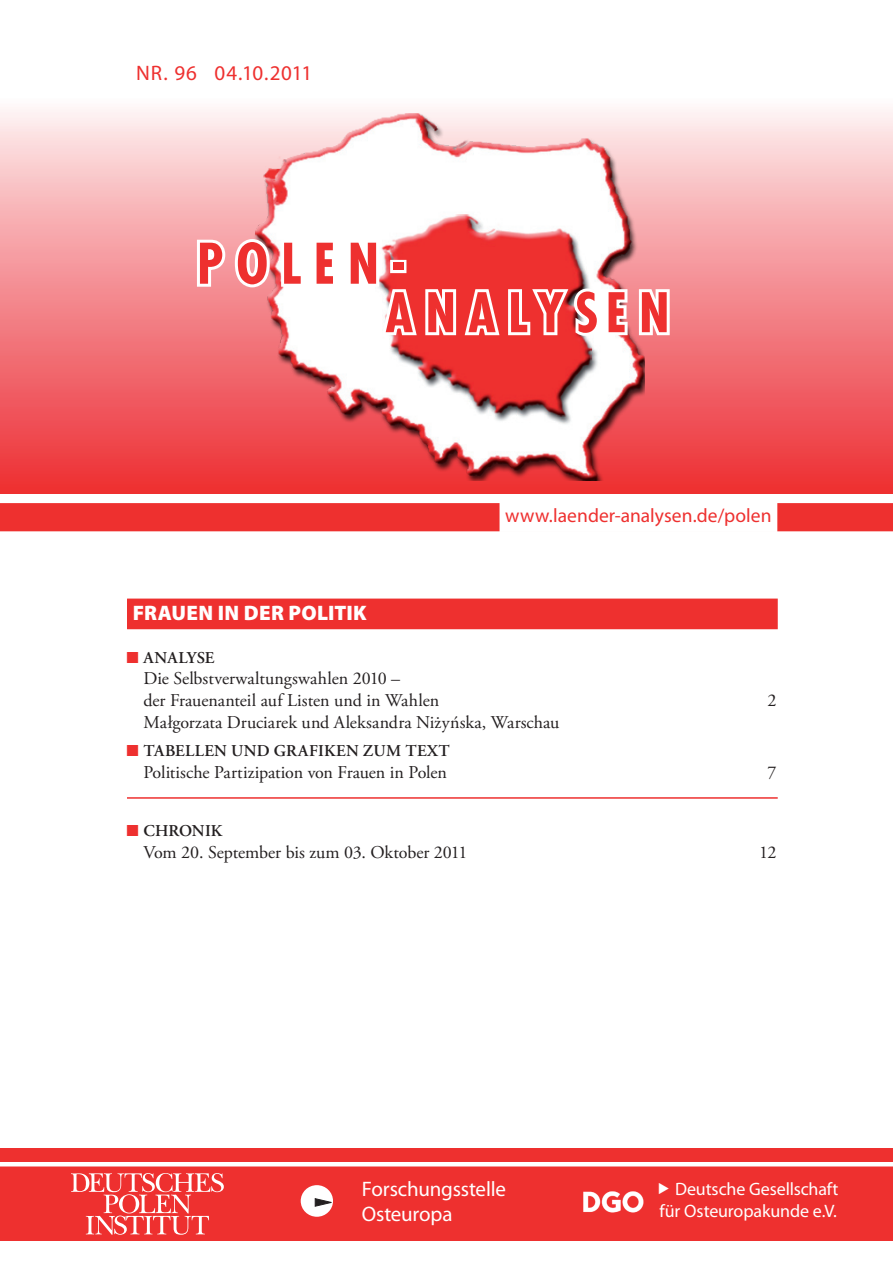
<style>
.page{position:relative;width:893px;height:1263px;background:#fff}
.page>*{position:absolute;margin:0;border:0;box-sizing:border-box;transform-origin:0 0}
.t1{font:61.5px "Futura TOT Bol Con";letter-spacing:.195em;color:#ee302f}
.t2{font:60px "Futura TOT Bol Con";letter-spacing:.2em;color:#ee302f}
.t3{font:21px/25.2px "Myriad Pro";letter-spacing:-.01em;color:#fff}
.t4{font:900 21px "Myriad Pro";letter-spacing:.01em;color:#fff}
.t5{font:21px "Myriad Pro";letter-spacing:.03em;color:#ee302f}
.t6{font:19.5px "Myriad Pro";letter-spacing:.005em;color:#ee302f}
.t7{font:18px/21.6px "Adobe Garamond Pro";color:#231f20}
.t8{font:18px/21.6px "Myriad Pro";letter-spacing:-.005em;color:#fff;text-align:right}
.t9{font:600 16.5px "Adobe Garamond Pro";letter-spacing:.055em;color:#231f20}
.t10{font:600 16.5px "Adobe Garamond Pro";letter-spacing:.035em;color:#231f20}
.s1{font-family:"Futura TOT Boo";font-weight:400;color:#ee302f}
</style>
<div class="page">
<div style="left:0;top:98px;width:893px;height:395px;background:linear-gradient(to bottom,#fdf1f3,#ec2a31)"></div>
<div style="left:0;top:1148px;width:893px;height:93px;background:#ee302f"></div>
<div style="left:0;top:503px;width:893px;height:28px;background:#ee302f"></div>
<hr style="left:0;top:1162px;width:893px;height:4px;background:#fff">
<div style="left:301px;top:1185px;width:32px;height:32px;background:#fff;border-radius:50%"></div>
<div style="left:128px;top:599px;width:649px;height:29px;background:#ee302f"></div>
<div style="left:127px;top:598px;width:651px;height:31px;border:2px solid #ee302f"></div>
<svg style="left:315px;top:1198px;width:17px;height:8px"></svg>
<img style="left:249px;top:99px;width:395px;height:382px">
<svg style="left:194px;top:208px;width:482px;height:165px"></svg>
<div style="left:390px;top:260px;width:16px;height:13px;border:6px solid #fff"></div>
<svg style="left:71px;top:1173px;width:153px;height:62px"></svg>
<div style="left:500px;top:499px;width:277px;height:32px;background:#fff"></div>
<img style="left:583px;top:1191px;width:60px;height:22px">
<hr style="left:127px;top:797px;width:651px;height:2px;background:#ee302f">
<p class="t5" style="left:136px;top:60px;width:178px">NR. 96 04.10.2011</p>
<h1 class="t1" style="left:197px;top:228px;width:208px">POLEN-</h1>
<h2 class="t2" style="left:386px;top:278px;width:286px">ANALYSEN</h2>
<p class="t4" style="left:133px;top:599px;width:235px">FRAUEN IN DER POLITIK</p>
<p class="t10" style="left:127px;top:648px;width:86px"><span class="s1">■</span> ANALYSE</p>
<p class="t7" style="left:143px;top:669px;width:297px">Die Selbstverwaltungswahlen 2010 –<br>der Frauenanteil auf Listen und in Wahlen</p>
<p class="t6" style="left:505px;top:503px;width:268px">www.laender-analysen.de/polen</p>
<p class="t7" style="left:768px;top:690px;width:10px">2</p>
<p class="t7" style="left:143px;top:712px;width:417px">Małgorzata Druciarek und Aleksandra Niżyńska, Warschau</p>
<p class="t9" style="left:127px;top:741px;width:318px"><span class="s1">■</span> TABELLEN UND GRAFIKEN ZUM TEXT</p>
<p class="t7" style="left:143px;top:762px;width:305px">Politische Partizipation von Frauen in Polen</p>
<p class="t7" style="left:768px;top:762px;width:10px">7</p>
<p class="t10" style="left:127px;top:821px;width:97px"><span class="s1">■</span> CHRONIK</p>
<p class="t7" style="left:143px;top:842px;width:325px">Vom 20. September bis zum 03. Oktober 2011</p>
<p class="t7" style="left:759px;top:842px;width:19px">12</p>
<p class="t3" style="left:362px;top:1176px;width:146px">Forschungsstelle<br>Osteuropa</p>
<p class="t8" style="left:660px;top:1178px;width:180px">Deutsche Gesellschaft für Osteuropakunde e.V.</p>
</div>
